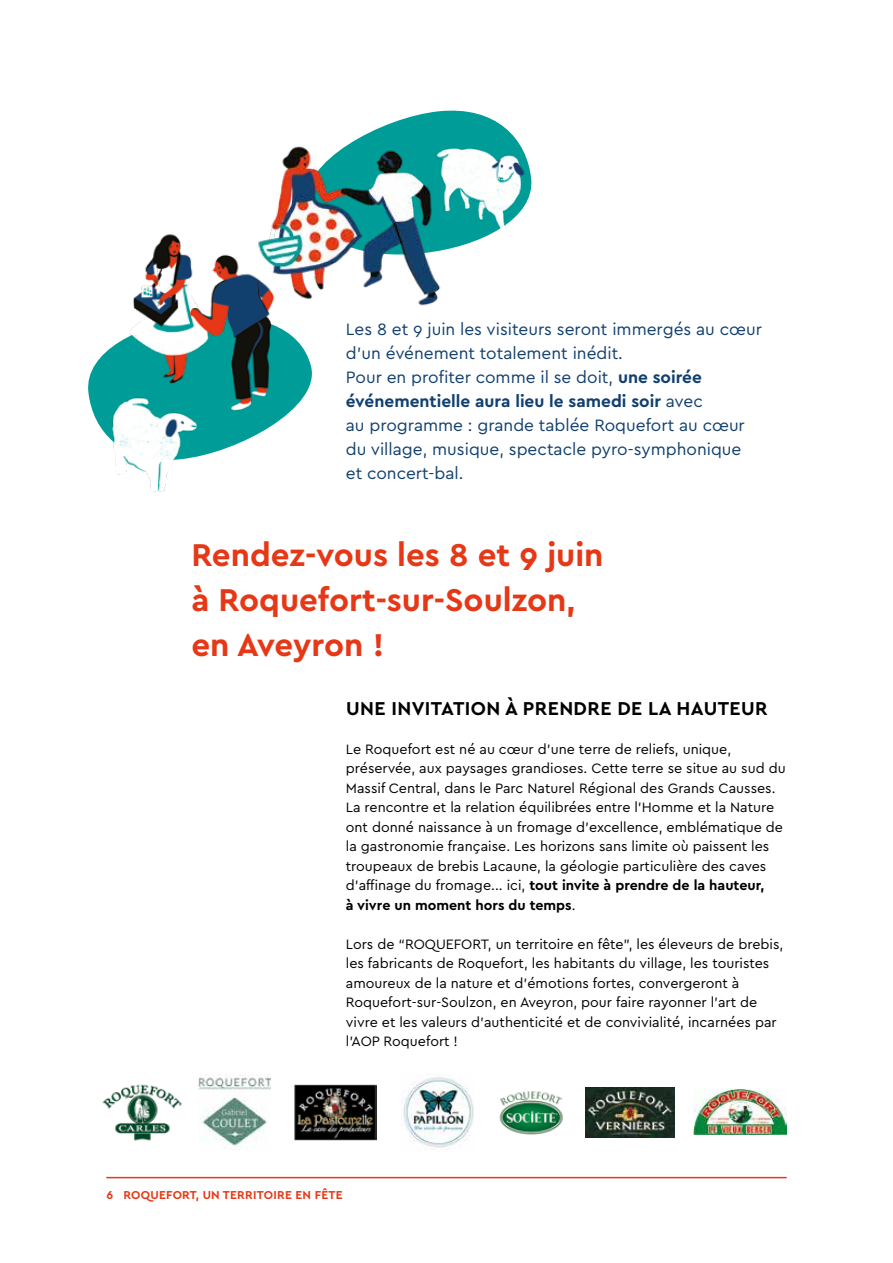
<style>
.page{position:relative;width:893px;height:1263px;background:#fff}
.page>*{position:absolute;margin:0;border:0;box-sizing:border-box;transform-origin:0 0}
.t1{font:700 33px/45px "Cera PRO";color:#e63816}
.t2{font:700 19.5px "Cera PRO";letter-spacing:.02em;color:#000}
.t3{font:17.25px/24px "Cera PRO";color:#12406e}
.t4{font:14.25px/19.5px "Cera PRO";color:#000}
.t5{font:700 12px "Cera PRO";letter-spacing:.02em;color:#e63816}
.s1{font-weight:700}
</style>
<div class="page">
<hr style="left:106px;top:1177px;width:681px;height:1px;background:#e63816">
<svg style="left:235px;top:420px;width:45px;height:25px"></svg>
<svg style="left:347px;top:125px;width:38px;height:20px"></svg>
<img style="left:235px;top:382px;width:76px;height:38px">
<img style="left:133px;top:145px;width:365px;height:237px">
<img style="left:88px;top:321px;width:147px;height:171px">
<img style="left:385px;top:110px;width:147px;height:120px">
<img style="left:102px;top:1084px;width:80px;height:57px">
<img style="left:403px;top:1077px;width:71px;height:73px">
<img style="left:694px;top:1089px;width:93px;height:46px">
<img style="left:586px;top:1087px;width:88px;height:50px">
<img style="left:294px;top:1084px;width:82px;height:57px">
<img style="left:499px;top:1091px;width:64px;height:44px">
<img style="left:198px;top:1074px;width:72px;height:74px">
<p class="t3" style="left:346px;top:316px;width:418px">Les 8 et 9 juin les visiteurs seront immergés au cœur d’un événement totalement inédit.<br>Pour en profiter comme il se doit, <span class="s1">une soirée événementielle aura lieu le samedi soir</span> avec<br>au programme : grande tablée Roquefort au cœur du village, musique, spectacle pyro-symphonique et concert-bal.</p>
<h1 class="t1" style="left:191px;top:531px;width:414px">Rendez-vous les 8 et 9 juin à Roquefort-sur-Soulzon, en Aveyron !</h1>
<h2 class="t2" style="left:346px;top:695px;width:423px">UNE INVITATION À PRENDRE DE LA HAUTEUR</h2>
<p class="t4" style="left:346px;top:738px;width:441px">Le Roquefort est né au cœur d’une terre de reliefs, unique, préservée, aux paysages grandioses. Cette terre se situe au sud du Massif Central, dans le Parc Naturel Régional des Grands Causses.<br>La rencontre et la relation équilibrées entre l’Homme et la Nature ont donné naissance à un fromage d’excellence, emblématique de la gastronomie française. Les horizons sans limite où paissent les troupeaux de brebis Lacaune, la géologie particulière des caves d’affinage du fromage... ici, <span class="s1">tout invite à prendre de la hauteur,<br>à vivre un moment hors du temps</span>.</p>
<p class="t4" style="left:346px;top:933px;width:439px">Lors de “ROQUEFORT, un territoire en fête”, les éleveurs de brebis, les fabricants de Roquefort, les habitants du village, les touristes amoureux de la nature et d’émotions fortes, convergeront à Roquefort-sur-Soulzon, en Aveyron, pour faire rayonner l’art de vivre et les valeurs d’authenticité et de convivialité, incarnées par l’AOP Roquefort !</p>
<p class="t5" style="left:106px;top:1187px;width:238px">6 ROQUEFORT, UN TERRITOIRE EN FÊTE</p>
</div>
